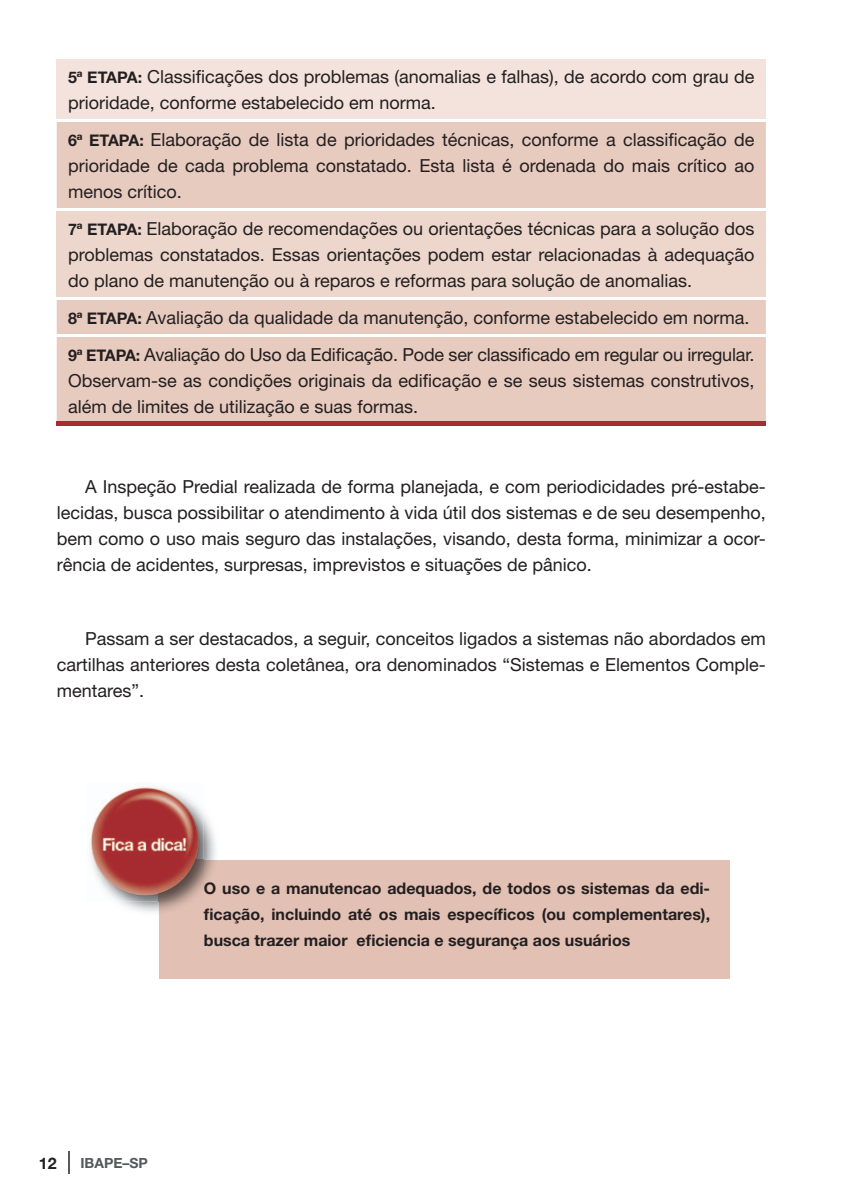
<style>
.page{position:relative;width:851px;height:1191px;background:#fff}
.page>*{position:absolute;margin:0;border:0;box-sizing:border-box;transform-origin:0 0}
.t1{font:18px/26px "Helvetica Neue";color:#231f20;text-align:justify}
.t2{font:700 16px/26px "Helvetica Neue";color:#231f20;text-align:justify}
.t3{font:700 14px "Helvetica Neue";color:#57585a}
.s1{font-weight:700;font-size:16px}
</style>
<div class="page">
<svg style="left:68px;top:1151px;width:1px;height:23px"></svg>
<div style="left:57px;top:58px;width:708px;height:63px;background:#f3e3dc"></div>
<div style="left:57px;top:122px;width:708px;height:300px;background:#e8cbbf"></div>
<div style="left:57px;top:209px;width:708px;height:89px;background:#edd7cd"></div>
<hr style="left:57px;top:57px;width:708px;height:2px;background:#fff">
<hr style="left:57px;top:120px;width:708px;height:2px;background:#fff">
<hr style="left:57px;top:208px;width:708px;height:2px;background:#fff">
<hr style="left:57px;top:297px;width:708px;height:2px;background:#fff">
<hr style="left:57px;top:334px;width:708px;height:2px;background:#fff">
<hr style="left:57px;top:422px;width:708px;height:4px;background:#a72b30">
<div style="left:159px;top:860px;width:570px;height:119px;background:#e2c0b4"></div>
<img style="left:119px;top:813px;width:97px;height:102px">
<img style="left:159px;top:860px;width:57px;height:55px">
<img style="left:89px;top:787px;width:114px;height:114px">
<img style="left:159px;top:860px;width:44px;height:41px">
<p class="t1" style="left:68px;top:64px;width:687px"><span class="s1">5ª ETAPA:</span> Classificações dos problemas (anomalias e falhas), de acordo com grau de prioridade, conforme estabelecido em norma.</p>
<p class="t1" style="left:68px;top:126px;width:687px"><span class="s1">6ª ETAPA:</span> Elaboração de lista de prioridades técnicas, conforme a classificação de prioridade de cada problema constatado. Esta lista é ordenada do mais crítico ao menos crítico.</p>
<p class="t1" style="left:68px;top:215px;width:687px"><span class="s1">7ª ETAPA:</span> Elaboração de recomendações ou orientações técnicas para a solução dos problemas constatados. Essas orientações podem estar relacionadas à adequação do plano de manutenção ou à reparos e reformas para solução de anomalias.</p>
<p class="t1" style="left:68px;top:299px;width:687px;line-height:36.8px"><span class="s1">8ª ETAPA:</span> Avaliação da qualidade da manutenção, conforme estabelecido em norma.<br><span class="s1">9ª ETAPA:</span> Avaliação do Uso da Edificação. Pode ser classificado em regular ou irregular.</p>
<p class="t1" style="left:68px;top:367px;width:687px">Observam-se as condições originais da edificação e se seus sistemas construtivos, além de limites de utilização e suas formas.</p>
<p class="t1" style="left:57px;top:473px;width:710px;text-indent:28px">A Inspeção Predial realizada de forma planejada, e com periodicidades pré-estabe&shy;lecidas, busca possibilitar o atendimento à vida útil dos sistemas e de seu desempenho, bem como o uso mais seguro das instalações, visando, desta forma, minimizar a ocor&shy;rência de acidentes, surpresas, imprevistos e situações de pânico.</p>
<p class="t1" style="left:57px;top:625px;width:710px;text-indent:28px">Passam a ser destacados, a seguir, conceitos ligados a sistemas não abordados em cartilhas anteriores desta coletânea, ora denominados “Sistemas e Elementos Comple&shy;mentares”.</p>
<p class="t2" style="left:204px;top:875px;width:507px">O uso e a manutencao adequados, de todos os sistemas da edi&shy;ficação, incluindo até os mais específicos (ou complementares), busca trazer maior eficiencia e segurança aos usuários</p>
<p class="t2" style="left:39px;top:1149px;width:19px">12</p>
<p class="t3" style="left:80px;top:1154px;width:69px">IbAPE–SP</p>
</div>
